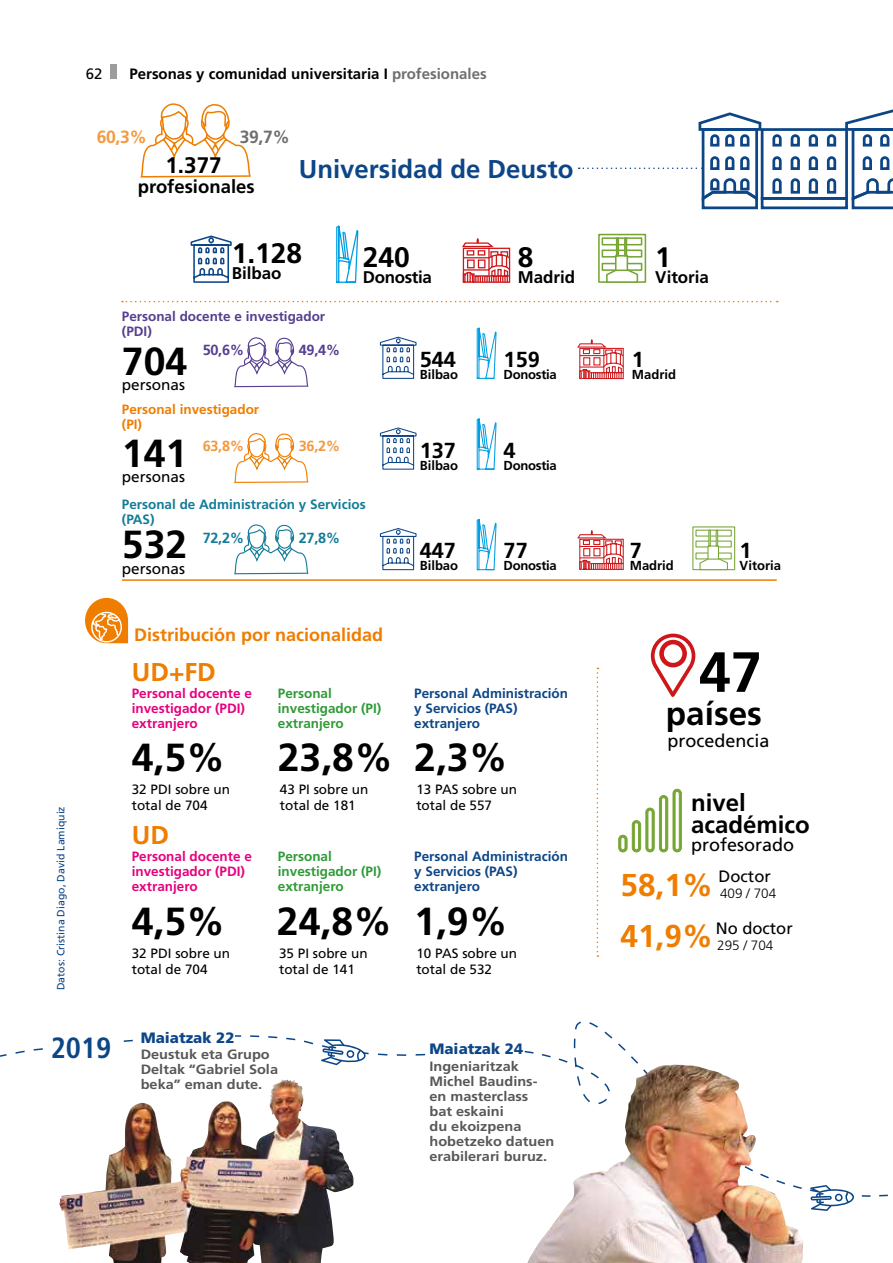
<style>
.page{position:relative;width:893px;height:1263px;background:#fff}
.page>*{position:absolute;margin:0;border:0;box-sizing:border-box;transform-origin:0 0}
.t1{font:700 56.55px "Frutiger";color:#000}
.t2{font:700 39.15px "Frutiger";color:#000}
.t3{font:700 33.3px "Frutiger";color:#000}
.t4{font:700 31.5px/51.6px "Frutiger";color:#ef7d00}
.t5{font:700 28.2px "Frutiger";color:#000}
.t6{font:700 25.8px "Frutiger";color:#0d4687}
.t7{font:700 25.8px "Frutiger";color:#ef7d00}
.t8{font:700 24px/21.9px "Frutiger";color:#000}
.t9{font:700 22.5px "Frutiger";color:#000}
.t10{font:700 21.75px "Frutiger";color:#000}
.t11{font:700 18.45px "Frutiger";color:#000}
.t12{font:700 18px "Frutiger";color:#ef7d00}
.t13{font:18px "Frutiger";color:#000}
.t14{font:700 17.7px "Frutiger";color:#f4993f}
.t15{font:700 17.7px "Frutiger";color:#706f6f}
.t16{font:700 16.95px "Frutiger";color:#000}
.t17{font:700 16.95px "Frutiger";letter-spacing:-.02em;color:#000}
.t18{font:16.5px "Frutiger";color:#000}
.t19{font:15.3px "Frutiger";color:#000}
.t20{font:700 15px "Frutiger";color:#000}
.t21{font:900 15px "Frutiger";color:#0d4687}
.t22{font:15px "Frutiger";color:#000}
.t23{font:700 14.7px "Frutiger";color:#563e90}
.t24{font:700 14.7px "Frutiger";color:#f4993f}
.t25{font:700 14.7px "Frutiger";color:#147c98}
.t26{font:700 13.5px/15px "Frutiger";color:#575756;scale:1.08 1}
.t27{font:13.5px/16.2px "Frutiger";color:#000}
.t28{font:700 13.5px/15px "Frutiger";color:#0d4687}
.t29{font:700 13.5px/15px "Frutiger";color:#e6007d}
.t30{font:700 13.5px/15px "Frutiger";color:#309a37}
.t31{font:700 13.5px/15px "Frutiger";color:#147c98}
.t32{font:700 13.5px/15px "Frutiger";color:#563e90}
.t33{font:700 13.5px/15px "Frutiger";color:#ef7d00}
.t34{font:300 13.5px "Frutiger";color:#000}
.t35{font:700 13.05px "Frutiger";color:#000}
.t36{font:700 13.05px "Frutiger";letter-spacing:-.02em;color:#000}
.t37{font:10.5px "Frutiger";color:#0d4687}
.s1{color:#706f6f}
.s2{font-stretch:condensed;font-size:29.25px;color:#0d4687}
</style>
<div class="page">
<div style="left:110px;top:65px;width:7px;height:14px;background:#9d9d9c"></div>
<svg style="left:140px;top:103px;width:111px;height:75px"></svg>
<div style="left:761px;top:197px;width:87px;height:12px;border:3px solid #0d4687"></div>
<svg style="left:826px;top:134px;width:11px;height:13px"></svg>
<svg style="left:826px;top:156px;width:11px;height:14px"></svg>
<svg style="left:827px;top:178px;width:10px;height:16px"></svg>
<svg style="left:808px;top:178px;width:10px;height:16px"></svg>
<svg style="left:808px;top:156px;width:10px;height:14px"></svg>
<svg style="left:790px;top:134px;width:10px;height:13px"></svg>
<svg style="left:790px;top:156px;width:10px;height:14px"></svg>
<svg style="left:790px;top:178px;width:10px;height:16px"></svg>
<svg style="left:772px;top:178px;width:10px;height:16px"></svg>
<svg style="left:772px;top:156px;width:10px;height:14px"></svg>
<svg style="left:772px;top:134px;width:10px;height:13px"></svg>
<svg style="left:808px;top:134px;width:10px;height:13px"></svg>
<div style="left:761px;top:128px;width:87px;height:72px;border:3px solid #0d4687"></div>
<svg style="left:844px;top:109px;width:49px;height:101px"></svg>
<svg style="left:190px;top:235px;width:42px;height:48px"></svg>
<svg style="left:336px;top:225px;width:23px;height:58px"></svg>
<svg style="left:379px;top:427px;width:38px;height:43px"></svg>
<svg style="left:476px;top:418px;width:21px;height:52px"></svg>
<svg style="left:598px;top:233px;width:49px;height:50px"></svg>
<div style="left:616px;top:237px;width:3px;height:19px;background:#fff;border:2px solid #76a534"></div>
<div style="left:624px;top:237px;width:3px;height:19px;background:#fff;border:2px solid #76a534"></div>
<svg style="left:379px;top:528px;width:38px;height:43px"></svg>
<svg style="left:476px;top:518px;width:21px;height:53px"></svg>
<svg style="left:692px;top:526px;width:44px;height:45px"></svg>
<svg style="left:234px;top:337px;width:75px;height:51px"></svg>
<svg style="left:234px;top:433px;width:75px;height:50px"></svg>
<svg style="left:234px;top:524px;width:75px;height:51px"></svg>
<svg style="left:379px;top:336px;width:38px;height:43px"></svg>
<svg style="left:476px;top:327px;width:21px;height:52px"></svg>
<svg style="left:577px;top:530px;width:47px;height:40px"></svg>
<svg style="left:577px;top:339px;width:47px;height:41px"></svg>
<svg style="left:462px;top:238px;width:49px;height:45px"></svg>
<svg style="left:597px;top:668px;width:1px;height:289px"></svg>
<svg style="left:122px;top:301px;width:656px;height:1px"></svg>
<svg style="left:579px;top:112px;width:184px;height:98px"></svg>
<hr style="left:122px;top:579px;width:655px;height:2px;background:#ef7d00">
<svg style="left:85px;top:598px;width:43px;height:45px"></svg>
<svg style="left:651px;top:634px;width:44px;height:63px"></svg>
<svg style="left:618px;top:788px;width:64px;height:65px"></svg>
<svg style="left:810px;top:1185px;width:78px;height:26px"></svg>
<svg style="left:321px;top:1039px;width:105px;height:26px"></svg>
<img style="left:59px;top:1082px;width:295px;height:181px">
<img style="left:527px;top:1064px;width:277px;height:199px">
<p class="t22" style="left:86px;top:65px;width:18px">62</p>
<p class="t20" style="left:129px;top:65px;width:359px">Personas y comunidad universitaria I <span class="s1">profesionales</span></p>
<h3 class="t14" style="left:97px;top:126px;width:52px">60,3%</h3>
<h3 class="t15" style="left:240px;top:126px;width:52px">39,7%</h3>
<h3 class="t9" style="left:165px;top:152px;width:58px">1.377</h3>
<h3 class="t11" style="left:138px;top:176px;width:118px">profesionales</h3>
<h3 class="t6" style="left:299px;top:153px;width:276px">Universidad de Deusto</h3>
<h3 class="t5" style="left:232px;top:237px;width:72px">1.128</h3>
<p class="t16" style="left:232px;top:263px;width:51px">Bilbao</p>
<p class="t32" style="left:122px;top:309px;width:205px">Personal docente e investigador (PDI)</p>
<h2 class="t2" style="left:122px;top:338px;width:67px">704</h2>
<p class="t19" style="left:122px;top:375px;width:65px">personas</p>
<p class="t23" style="left:203px;top:342px;width:43px">50,6%</p>
<p class="t23" style="left:299px;top:342px;width:43px">49,4%</p>
<p class="t33" style="left:122px;top:401px;width:139px">Personal investigador (PI)</p>
<h2 class="t2" style="left:122px;top:430px;width:67px">141</h2>
<p class="t19" style="left:122px;top:468px;width:65px">personas</p>
<p class="t24" style="left:203px;top:437px;width:43px">63,8%</p>
<p class="t24" style="left:299px;top:437px;width:43px">36,2%</p>
<h3 class="t5" style="left:363px;top:241px;width:49px">240</h3>
<p class="t17" style="left:363px;top:267px;width:71px">Donostia</p>
<h3 class="t10" style="left:420px;top:347px;width:38px">544</h3>
<p class="t35" style="left:420px;top:367px;width:40px">Bilbao</p>
<h3 class="t10" style="left:420px;top:438px;width:38px">137</h3>
<p class="t35" style="left:420px;top:458px;width:40px">Bilbao</p>
<p class="t31" style="left:122px;top:496px;width:245px">Personal de Administración y Servicios (PAS)</p>
<h2 class="t2" style="left:122px;top:522px;width:67px">532</h2>
<p class="t19" style="left:122px;top:559px;width:65px">personas</p>
<p class="t25" style="left:203px;top:529px;width:43px">72,2%</p>
<p class="t25" style="left:299px;top:529px;width:43px">27,8%</p>
<h3 class="t12" style="left:134px;top:624px;width:251px">Distribución por nacionalidad</h3>
<h3 class="t7" style="left:132px;top:657px;width:86px">UD+FD</h3>
<h3 class="t10" style="left:420px;top:538px;width:38px">447</h3>
<p class="t35" style="left:420px;top:558px;width:40px">Bilbao</p>
<h3 class="t5" style="left:518px;top:241px;width:17px">8</h3>
<p class="t16" style="left:518px;top:267px;width:59px">Madrid</p>
<h3 class="t10" style="left:504px;top:347px;width:38px">159</h3>
<p class="t36" style="left:504px;top:367px;width:55px">Donostia</p>
<h3 class="t10" style="left:504px;top:438px;width:14px">4</h3>
<p class="t36" style="left:504px;top:458px;width:55px">Donostia</p>
<h3 class="t10" style="left:504px;top:538px;width:26px">77</h3>
<p class="t36" style="left:504px;top:558px;width:55px">Donostia</p>
<p class="t37" style="left:55px;top:990px;width:185px;rotate:-90deg">Datos: Cristina Diago, David Lamiquiz</p>
<p class="t29" style="left:132px;top:686px;width:122px">Personal docente e investigador (PDI) extranjero</p>
<p class="t30" style="left:278px;top:686px;width:105px">Personal investigador (PI) extranjero</p>
<p class="t28" style="left:414px;top:686px;width:155px">Personal Administración y Servicios (PAS) extranjero</p>
<h2 class="t2" style="left:132px;top:734px;width:95px">4,5%</h2>
<h2 class="t2" style="left:278px;top:734px;width:231px">23,8% 2,3%</h2>
<p class="t27" style="left:132px;top:781px;width:100px">32 PDI sobre un total de 704</p>
<p class="t27" style="left:280px;top:781px;width:90px">43 PI sobre un total de 181</p>
<p class="t27" style="left:416px;top:781px;width:102px">13 PAS sobre un total de 557</p>
<h3 class="t7" style="left:132px;top:819px;width:39px">UD</h3>
<p class="t29" style="left:132px;top:848px;width:122px">Personal docente e investigador (PDI) extranjero</p>
<p class="t30" style="left:278px;top:848px;width:105px">Personal investigador (PI) extranjero</p>
<p class="t28" style="left:414px;top:848px;width:155px">Personal Administración y Servicios (PAS) extranjero</p>
<h2 class="t2" style="left:132px;top:898px;width:95px">4,5%</h2>
<h2 class="t2" style="left:277px;top:898px;width:232px">24,8% 1,9%</h2>
<p class="t27" style="left:132px;top:945px;width:100px">32 PDI sobre un total de 704</p>
<p class="t27" style="left:279px;top:945px;width:90px">35 PI sobre un total de 141</p>
<p class="t27" style="left:416px;top:945px;width:102px">10 PAS sobre un total de 532</p>
<p class="t21" style="left:141px;top:1028px;width:95px">Maiatzak 22</p>
<p class="t26" style="left:141px;top:1047px;width:129px;text-indent:-90px"><span class="s2">2019</span> Deustuk eta Grupo<br>Deltak “Gabriel Sola beka” eman dute.</p>
<p class="t21" style="left:429px;top:1040px;width:95px">Maiatzak 24</p>
<p class="t26" style="left:429px;top:1058px;width:117px">Ingeniaritzak<br>Michel Baudins&shy;en masterclass bat eskaini<br>du ekoizpena hobetzeko datuen erabilerari buruz.</p>
<h3 class="t5" style="left:655px;top:241px;width:17px">1</h3>
<p class="t16" style="left:655px;top:267px;width:55px">Vitoria</p>
<h3 class="t10" style="left:632px;top:347px;width:14px">1</h3>
<p class="t35" style="left:632px;top:367px;width:46px">Madrid</p>
<h3 class="t10" style="left:630px;top:538px;width:14px">7</h3>
<p class="t35" style="left:630px;top:558px;width:46px">Madrid</p>
<h3 class="t10" style="left:740px;top:538px;width:14px">1</h3>
<p class="t35" style="left:740px;top:558px;width:43px">Vitoria</p>
<h1 class="t1" style="left:699px;top:639px;width:64px">47</h1>
<h3 class="t3" style="left:666px;top:693px;width:98px">países</h3>
<h3 class="t13" style="left:668px;top:730px;width:104px">procedencia</h3>
<h3 class="t8" style="left:691px;top:791px;width:120px">nivel académico</h3>
<h3 class="t13" style="left:691px;top:834px;width:105px">profesorado</h3>
<p class="t18" style="left:719px;top:866px;width:54px">Doctor</p>
<p class="t18" style="left:716px;top:919px;width:78px">No doctor</p>
<p class="t34" style="left:717px;top:938px;width:58px">295 / 704</p>
<h3 class="t4" style="left:620px;top:859px;width:94px">58,1%<br>41,9%</h3>
<p class="t34" style="left:720px;top:885px;width:58px">409 / 704</p>
</div>
